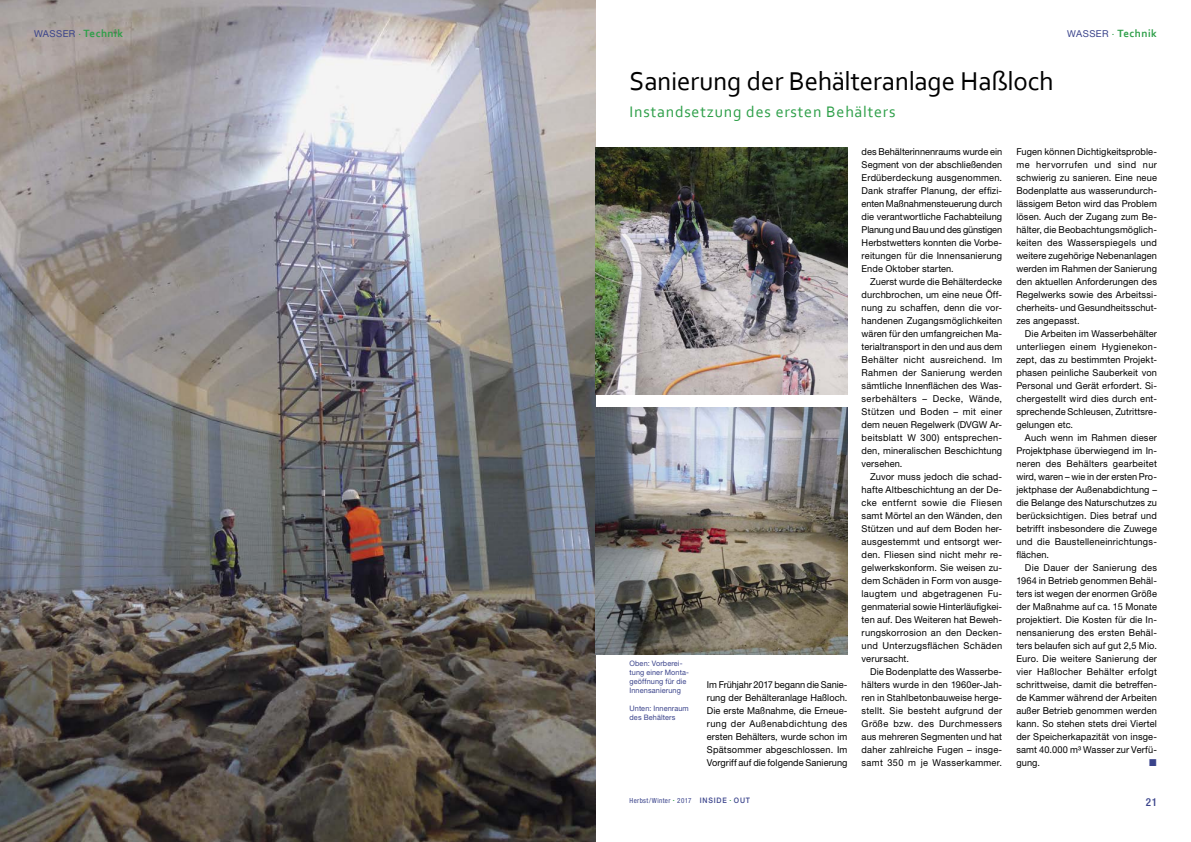
<style>
.page{position:relative;width:1191px;height:842px;background:#fff}
.page>*{position:absolute;margin:0;border:0;box-sizing:border-box;transform-origin:0 0}
.t1{font:27px "Corbel";letter-spacing:-.01em;color:#000}
.t2{font:16px "Corbel";letter-spacing:.05em;color:#2e9f49}
.t3{font:700 11px "Corbel";letter-spacing:.04em;color:#2e9f49}
.t4{font:500 condensed 11px "Helvetica Neue LT Pro";color:#3a438b}
.t5{font:9.5px/13px "Helvetica Neue";letter-spacing:.015em;color:#000;text-align:justify}
.t6{font:7.5px/9px "Helvetica Neue";letter-spacing:.015em;color:#3a438b}
.t7{font:condensed 7px "Helvetica Neue LT Pro";letter-spacing:.055em;color:#3a438b}
.s1{font-family:"Helvetica Neue";font-weight:400;font-size:9.5px;color:#3a438b}
.s2{font-weight:500;font-stretch:normal;font-size:7.6px}
</style>
<div class="page">
<img style="left:0;top:0;width:595px;height:842px">
<img style="left:595px;top:147px;width:252px;height:248px">
<img style="left:595px;top:408px;width:252px;height:247px">
<p class="t3" style="left:34px;top:26px;width:91px"><span class="s1">WASSER</span> <sup>.</sup> Technik</p>
<p class="t3" style="left:1067px;top:26px;width:91px"><span class="s1">WASSER</span> <sup>.</sup> Technik</p>
<h1 class="t1" style="left:629px;top:64px;width:425px">Sanierung der Behälteranlage Haßloch</h1>
<h2 class="t2" style="left:629px;top:101px;width:267px">Instandsetzung des ersten Behälters</h2>
<p class="t6" style="left:629px;top:659px;width:61px">Oben: Vorberei&shy;tung einer Monta&shy;geöffnung für die<br>Innensanierung</p>
<p class="t6" style="left:629px;top:704px;width:61px">Unten: Innenraum des Behälters</p>
<p class="t5" style="left:707px;top:678px;width:142px">Im Frühjahr 2017 begann die Sanie&shy;rung der Behälteranlage Haßloch.<br>Die erste Maßnahme, die Erneue&shy;rung der Außenabdichtung des ersten Behälters, wurde schon im Spätsommer abgeschlossen. Im Vorgriff auf die folgende Sanierung</p>
<p class="t7" style="left:629px;top:796px;width:122px">Herbst/Winter <sup>.</sup> 2017 <span class="s2">INSIDE</span> <sup>.</sup> <span class="s2">OUT</span></p>
<p class="t5" style="left:861px;top:145px;width:142px">des Behälterinnenraums wurde ein Segment von der abschließenden Erdüberdeckung ausgenommen.<br>Dank straffer Planung, der effizi&shy;enten Maßnahmensteuerung durch die verantwortliche Fachabteilung Planung und Bau und des günstigen Herbstwetters konnten die Vorbe&shy;reitungen für die Innensanierung Ende Oktober starten.</p>
<p class="t5" style="left:861px;top:275px;width:142px;text-indent:9px">Zuerst wurde die Behälterdecke durchbrochen, um eine neue Öff&shy;nung zu schaffen, denn die vor&shy;handenen Zugangsmöglichkeiten wären für den umfangreichen Ma&shy;terialtransport in den und aus dem Behälter nicht ausreichend. Im Rahmen der Sanierung werden sämtliche Innenflächen des Was&shy;serbehälters – Decke, Wände, Stützen und Boden – mit einer dem neuen Regelwerk (DVGW Ar&shy;beitsblatt W 300) entsprechen&shy;den, mineralischen Beschichtung versehen.</p>
<p class="t5" style="left:861px;top:470px;width:142px;text-indent:9px">Zuvor muss jedoch die schad&shy;hafte Altbeschichtung an der De&shy;cke entfernt sowie die Fliesen samt Mörtel an den Wänden, den Stützen und auf dem Boden her&shy;ausgestemmt und entsorgt wer&shy;den. Fliesen sind nicht mehr re&shy;gelwerkskonform. Sie weisen zu&shy;dem Schäden in Form von ausge&shy;laugtem und abgetragenen Fu&shy;genmaterial sowie Hinterläufigkei&shy;ten auf. Des Weiteren hat Beweh&shy;rungskorrosion an den Decken&shy;und Unterzugsflächen Schäden verursacht.</p>
<p class="t5" style="left:861px;top:665px;width:142px;text-indent:9px">Die Bodenplatte des Wasserbe&shy;hälters wurde in den 1960er-Jah&shy;ren in Stahlbetonbauweise herge&shy;stellt. Sie besteht aufgrund der Größe bzw. des Durchmessers aus mehreren Segmenten und hat daher zahlreiche Fugen – insge&shy;samt 350 m je Wasserkammer.</p>
<p class="t5" style="left:1016px;top:145px;width:142px">Fugen können Dichtigkeitsproble&shy;me hervorrufen und sind nur schwierig zu sanieren. Eine neue Bodenplatte aus wasserundurch&shy;lässigem Beton wird das Problem lösen. Auch der Zugang zum Be&shy;hälter, die Beobachtungsmöglich&shy;keiten des Wasserspiegels und weitere zugehörige Nebenanlagen werden im Rahmen der Sanierung den aktuellen Anforderungen des Regelwerks sowie des Arbeitssi&shy;cherheits- und Gesundheitsschut&shy;zes angepasst.</p>
<p class="t5" style="left:1016px;top:327px;width:142px;text-indent:9px">Die Arbeiten im Wasserbehälter unterliegen einem Hygienekon&shy;zept, das zu bestimmten Projekt&shy;phasen peinliche Sauberkeit von Personal und Gerät erfordert. Si&shy;chergestellt wird dies durch ent&shy;sprechende Schleusen, Zutrittsre&shy;gelungen etc.</p>
<p class="t5" style="left:1016px;top:431px;width:142px;text-indent:9px">Auch wenn im Rahmen dieser Projektphase überwiegend im In&shy;neren des Behälters gearbeitet wird, waren – wie in der ersten Pro&shy;jektphase der Außenabdichtung – die Belange des Naturschutzes zu berücksichtigen. Dies betraf und betrifft insbesondere die Zuwege und die Baustelleneinrichtungs&shy;flächen.</p>
<p class="t5" style="left:1016px;top:561px;width:142px;text-indent:9px">Die Dauer der Sanierung des 1964 in Betrieb genommen Behäl&shy;ters ist wegen der enormen Größe der Maßnahme auf ca. 15 Monate projektiert. Die Kosten für die In&shy;nensanierung des ersten Behäl&shy;ters belaufen sich auf gut 2,5 Mio.<br>Euro. Die weitere Sanierung der vier Haßlocher Behälter erfolgt schrittweise, damit die betreffen&shy;de Kammer während der Arbeiten außer Betrieb genommen werden kann. So stehen stets drei Viertel der Speicherkapazität von insge&shy;samt 40.000 m³ Wasser zur Verfü&shy;gung.</p>
<p class="t4" style="left:1146px;top:795px;width:12px">21</p>
</div>
